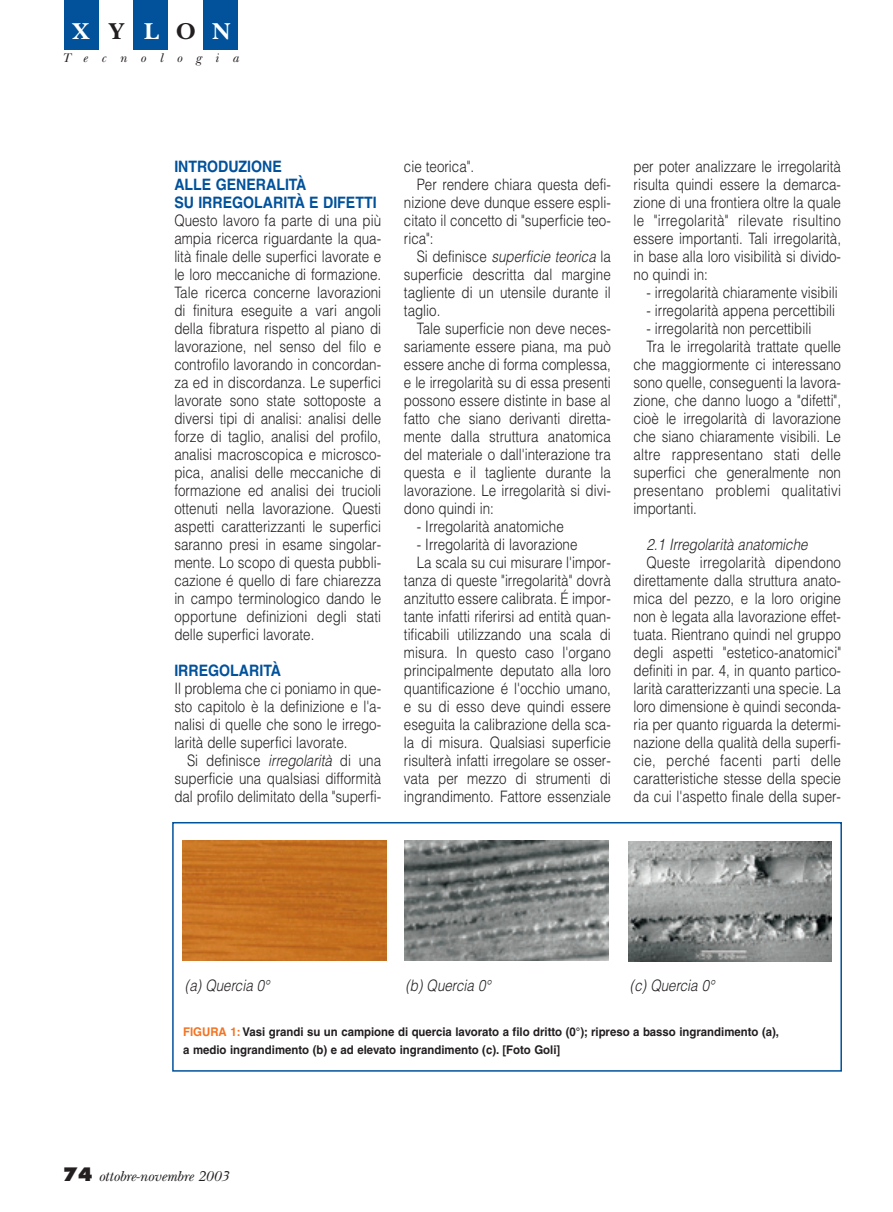
<style>
.page{position:relative;width:893px;height:1212px;background:#fff}
.page>*{position:absolute;margin:0;border:0;box-sizing:border-box;transform-origin:0 0}
.t1{font:700 24px "New Baskerville";letter-spacing:.76em;color:#fff}
.t2{font:300 15.75px/18px "Helvetica";color:#231f20;text-align:justify;scale:.85 1}
.t3{font:italic 300 15.75px "Helvetica";color:#231f20;scale:.85 1}
.t4{font:700 15.75px/18px "Helvetica";color:#01519b;scale:.9 1}
.t5{font:300 15.75px "Helvetica";letter-spacing:.02em;color:#231f20;scale:.85 1}
.t6{font:italic 15px "New Baskerville";color:#231f20}
.t7{font:italic 13.05px "New Baskerville";letter-spacing:1.04em;color:#231f20}
.t8{font:700 12px/18px "Helvetica";color:#231f20;scale:.95 1}
.s1{color:#231f20}
.s2{font-style:italic}
.s3{font-style:normal}
.s4{color:#f47321}
.s5{font-family:"Futura";font-weight:800;font-style:normal;font-size:18px}
</style>
<div class="page">
<div style="left:64px;top:0;width:34px;height:50px;background:#01519b"></div>
<div style="left:133px;top:0;width:35px;height:50px;background:#01519b"></div>
<div style="left:203px;top:0;width:35px;height:50px;background:#01519b"></div>
<div style="left:172px;top:822px;width:670px;height:249px;border:2px solid #01519b"></div>
<img style="left:183px;top:841px;width:203px;height:119px">
<img style="left:404px;top:840px;width:204px;height:121px">
<img style="left:628px;top:841px;width:204px;height:120px">
<h1 class="t1" style="left:73px;top:22px;width:160px">X<span class="s1">Y</span>L<span class="s1">O</span>N</h1>
<p class="t7" style="left:62px;top:53px;width:178px">Tecnologia</p>
<p class="t4" style="left:174px;top:159px;width:226px">INTRODUZIONE<br>ALLE GENERALITÀ<br>SU IRREGOLARITÀ E DIFETTI</p>
<p class="t2" style="left:174px;top:213px;width:245px">Questo lavoro fa parte di una più ampia ricerca riguardante la qua&shy;lità finale delle superfici lavorate e le loro meccaniche di formazione.<br>Tale ricerca concerne lavorazioni di finitura eseguite a vari angoli della fibratura rispetto al piano di lavorazione, nel senso del filo e controfilo lavorando in concordan&shy;za ed in discordanza. Le superfici lavorate sono state sottoposte a diversi tipi di analisi: analisi delle forze di taglio, analisi del profilo, analisi macroscopica e microsco&shy;pica, analisi delle meccaniche di formazione ed analisi dei trucioli ottenuti nella lavorazione. Questi aspetti caratterizzanti le superfici saranno presi in esame singolar&shy;mente. Lo scopo di questa pubbli&shy;cazione é quello di fare chiarezza in campo terminologico dando le opportune definizioni degli stati delle superfici lavorate.</p>
<p class="t4" style="left:174px;top:663px;width:120px">IRREGOLARITÀ</p>
<p class="t2" style="left:174px;top:681px;width:245px">Il problema che ci poniamo in que&shy;sto capitolo è la definizione e l'a&shy;nalisi di quelle che sono le irrego&shy;larità delle superfici lavorate.</p>
<p class="t2" style="left:174px;top:753px;width:245px;text-indent:13px">Si definisce <span class="s2">irregolarità</span> di una superficie una qualsiasi difformità dal profilo delimitato della "superfi-</p>
<p class="t2" style="left:404px;top:159px;width:84px">cie teorica".</p>
<p class="t2" style="left:417px;top:177px;width:230px">Per rendere chiara questa defi-</p>
<p class="t2" style="left:404px;top:195px;width:245px">nizione deve dunque essere espli-</p>
<p class="t2" style="left:404px;top:213px;width:245px">citato il concetto di "superficie teo-</p>
<p class="t2" style="left:404px;top:231px;width:37px">rica":</p>
<p class="t3" style="left:417px;top:251px;width:230px"><span class="s3">S i d e f i n i s c e</span> superficie teorica <span class="s3">l a</span></p>
<p class="t2" style="left:404px;top:267px;width:245px">superficie descritta dal margine</p>
<p class="t2" style="left:404px;top:285px;width:245px">tagliente di un utensile durante il</p>
<p class="t2" style="left:404px;top:303px;width:44px">taglio.</p>
<p class="t2" style="left:417px;top:321px;width:230px">Tale superficie non deve neces-</p>
<p class="t2" style="left:404px;top:339px;width:245px">sariamente essere piana, ma può</p>
<p class="t2" style="left:404px;top:357px;width:245px">essere anche di forma complessa,</p>
<p class="t2" style="left:404px;top:375px;width:245px">e le irregolarità su di essa presenti</p>
<p class="t2" style="left:404px;top:393px;width:245px">possono essere distinte in base al</p>
<p class="t2" style="left:404px;top:411px;width:245px">fatto che siano derivanti diretta-</p>
<p class="t2" style="left:404px;top:429px;width:245px">mente dalla struttura anatomica</p>
<p class="t2" style="left:404px;top:447px;width:245px">del materiale o dall'interazione tra</p>
<p class="t2" style="left:404px;top:465px;width:245px">questa e il tagliente durante la</p>
<p class="t2" style="left:404px;top:483px;width:245px">lavorazione. Le irregolarità si divi-</p>
<p class="t2" style="left:404px;top:501px;width:107px">dono quindi in:</p>
<p class="t2" style="left:417px;top:519px;width:174px">- Irregolarità anatomiche</p>
<p class="t2" style="left:417px;top:537px;width:191px">- Irregolarità di lavorazione</p>
<p class="t2" style="left:417px;top:555px;width:230px">La scala su cui misurare l'impor-</p>
<p class="t2" style="left:404px;top:573px;width:245px">tanza di queste "irregolarità" dovrà</p>
<p class="t2" style="left:404px;top:591px;width:245px">anzitutto essere calibrata. É impor-</p>
<p class="t2" style="left:404px;top:609px;width:245px">tante infatti riferirsi ad entità quan-</p>
<p class="t2" style="left:404px;top:627px;width:245px">tificabili utilizzando una scala di</p>
<p class="t2" style="left:404px;top:645px;width:245px">misura. In questo caso l'organo</p>
<p class="t2" style="left:404px;top:663px;width:245px">principalmente deputato alla loro</p>
<p class="t2" style="left:404px;top:681px;width:245px">quantificazione é l'occhio umano,</p>
<p class="t2" style="left:404px;top:699px;width:245px">e su di esso deve quindi essere</p>
<p class="t2" style="left:404px;top:717px;width:245px">eseguita la calibrazione della sca-</p>
<p class="t2" style="left:404px;top:735px;width:245px">la di misura. Qualsiasi superficie</p>
<p class="t2" style="left:404px;top:753px;width:245px">risulterà infatti irregolare se osser-</p>
<p class="t2" style="left:404px;top:771px;width:245px">vata per mezzo di strumenti di</p>
<p class="t2" style="left:404px;top:789px;width:245px">ingrandimento. Fattore essenziale</p>
<p class="t2" style="left:634px;top:159px;width:246px">per poter analizzare le irregolarità risulta quindi essere la demarca&shy;zione di una frontiera oltre la quale le "irregolarità" rilevate risultino essere importanti. Tali irregolarità, in base alla loro visibilità si divido&shy;no quindi in:</p>
<p class="t2" style="left:646px;top:285px;width:226px">- irregolarità chiaramente visibili</p>
<p class="t2" style="left:646px;top:303px;width:224px">- irregolarità appena percettibili</p>
<p class="t2" style="left:646px;top:321px;width:196px">- irregolarità non percettibili</p>
<p class="t2" style="left:646px;top:339px;width:231px">Tra le irregolarità trattate quelle</p>
<p class="t2" style="left:634px;top:357px;width:246px">che maggiormente ci interessano</p>
<p class="t2" style="left:634px;top:375px;width:246px">sono quelle, conseguenti la lavora-</p>
<p class="t2" style="left:634px;top:393px;width:246px">zione, che danno luogo a "difetti",</p>
<p class="t2" style="left:634px;top:411px;width:246px">cioè le irregolarità di lavorazione</p>
<p class="t2" style="left:634px;top:429px;width:246px">che siano chiaramente visibili. Le</p>
<p class="t5" style="left:634px;top:449px;width:246px">altre rappresentano stati delle</p>
<p class="t2" style="left:634px;top:465px;width:246px">superfici che generalmente non</p>
<p class="t5" style="left:634px;top:485px;width:246px">presentano problemi qualitativi</p>
<p class="t2" style="left:634px;top:501px;width:76px">importanti.</p>
<p class="t3" style="left:646px;top:539px;width:194px">2.1 Irregolarità anatomiche</p>
<p class="t2" style="left:634px;top:555px;width:246px;text-indent:13px">Queste irregolarità dipendono direttamente dalla struttura anato&shy;mica del pezzo, e la loro origine non è legata alla lavorazione effet&shy;tuata. Rientrano quindi nel gruppo degli aspetti "estetico-anatomici" definiti in par. 4, in quanto partico&shy;larità caratterizzanti una specie. La loro dimensione è quindi seconda&shy;ria per quanto riguarda la determi&shy;nazione della qualità della superfi&shy;cie, perché facenti parti delle caratteristiche stesse della specie da cui l'aspetto finale della super-</p>
<p class="t3" style="left:185px;top:980px;width:104px">(a) Quercia 0°</p>
<p class="t3" style="left:405px;top:979px;width:105px">(b) Quercia 0°</p>
<p class="t3" style="left:630px;top:980px;width:104px">(c) Quercia 0°</p>
<p class="t8" style="left:183px;top:1024px;width:629px"><span class="s4">FIGURA 1:</span> Vasi grandi su un campione di quercia lavorato a filo dritto (0°); ripreso a basso ingrandimento (a), a medio ingrandimento (b) e ad elevato ingrandimento (c). [Foto Goli]</p>
<p class="t6" style="left:63px;top:1171px;width:167px"><span class="s5">74</span> ottobre-novembre 2003</p>
</div>
